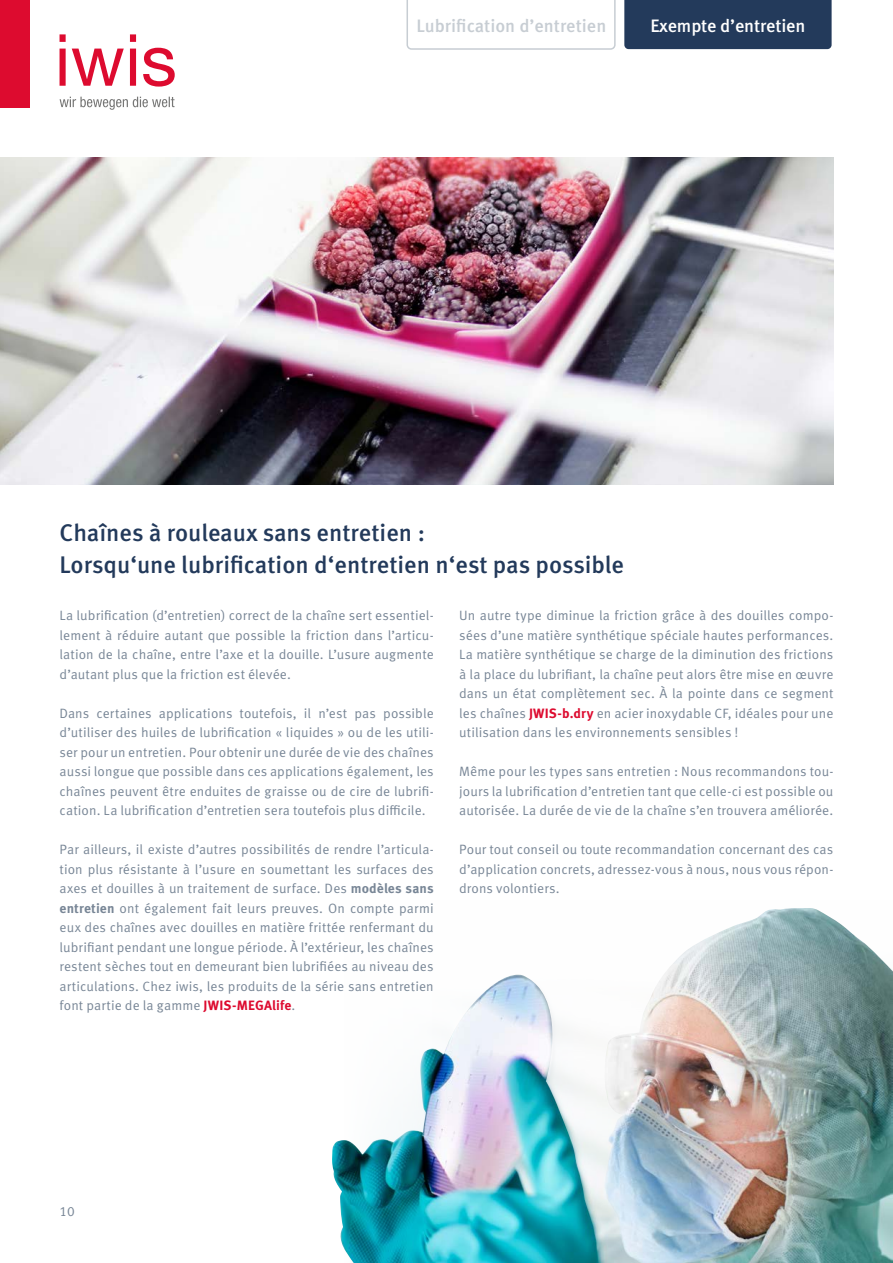
<style>
.page{position:relative;width:893px;height:1263px;background:#fff}
.page>*{position:absolute;margin:0;border:0;box-sizing:border-box;transform-origin:0 0}
.t1{font:500 24px/31.5px "Meta OT";color:#233a5b}
.t2{font:500 18px "Meta OT";color:#c7cdd3}
.t3{font:500 18px "Meta OT";letter-spacing:-.01em;color:#fff}
.t4{font:13.5px/19.5px "Meta OT";letter-spacing:.01em;color:#788696;text-align:justify}
.s1{font-weight:700}
.s2{font-weight:700;color:#dd0b2f}
</style>
<div class="page">
<img style="left:332px;top:908px;width:561px;height:355px">
<div style="left:0;top:0;width:30px;height:108px;background:#dd0b2f"></div>
<svg style="left:60px;top:97px;width:115px;height:13px"></svg>
<svg style="left:60px;top:34px;width:115px;height:53px"></svg>
<img style="left:0;top:157px;width:833px;height:328px">
<div style="left:624px;top:0;width:208px;height:49px;background:#233a5b"></div>
<svg style="left:406px;top:0;width:210px;height:50px"></svg>
<h2 class="t2" style="left:416px;top:14px;width:191px">Lubrification d’entretien</h2>
<h2 class="t3" style="left:650px;top:14px;width:157px">Exempte d’entretien</h2>
<h1 class="t1" style="left:60px;top:517px;width:566px">Chaînes à rouleaux sans entretien :<br>Lorsqu‘une lubrification d‘entretien n‘est pas possible</h1>
<p class="t4" style="left:60px;top:606px;width:376px">La lubrification (d’entretien) correct de la chaîne sert essentiel&shy;lement à réduire autant que possible la friction dans l’articu&shy;lation de la chaîne, entre l’axe et la douille. L’usure augmente d’autant plus que la friction est élevée.</p>
<p class="t4" style="left:60px;top:704px;width:376px">Dans certaines applications toutefois, il n’est pas possible d’utiliser des huiles de lubrification « liquides » ou de les utili&shy;ser pour un entretien. Pour obtenir une durée de vie des chaînes aussi longue que possible dans ces applications également, les chaînes peuvent être enduites de graisse ou de cire de lubrifi&shy;cation. La lubrification d’entretien sera toutefois plus difficile.</p>
<p class="t4" style="left:60px;top:840px;width:376px">Par ailleurs, il existe d’autres possibilités de rendre l’articula&shy;tion plus résistante à l’usure en soumettant les surfaces des axes et douilles à un traitement de surface. Des <span class="s1">modèles sans entretien</span> ont également fait leurs preuves. On compte parmi eux des chaînes avec douilles en matière frittée renfermant du lubrifiant pendant une longue période. À l’extérieur, les chaînes restent sèches tout en demeurant bien lubrifiées au niveau des articulations. Chez iwis, les produits de la série sans entretien font partie de la gamme <span class="s2">JWIS-MEGAlife</span>.</p>
<p class="t4" style="left:459px;top:606px;width:376px">Un autre type diminue la friction grâce à des douilles compo&shy;sées d’une matière synthétique spéciale hautes performances.<br>La matière synthétique se charge de la diminution des frictions à la place du lubrifiant, la chaîne peut alors être mise en œuvre dans un état complètement sec. À la pointe dans ce segment les chaînes <span class="s2">JWIS-b.dry</span> en acier inoxydable CF, idéales pour une utilisation dans les environnements sensibles !</p>
<p class="t4" style="left:459px;top:762px;width:376px">Même pour les types sans entretien : Nous recommandons tou&shy;jours la lubrification d’entretien tant que celle-ci est possible ou autorisée. La durée de vie de la chaîne s’en trouvera améliorée.</p>
<p class="t4" style="left:459px;top:840px;width:376px">Pour tout conseil ou toute recommandation concernant des cas d’application concrets, adressez-vous à nous, nous vous répon&shy;drons volontiers.</p>
<p class="t4" style="left:60px;top:1202px;width:17px">10</p>
</div>
